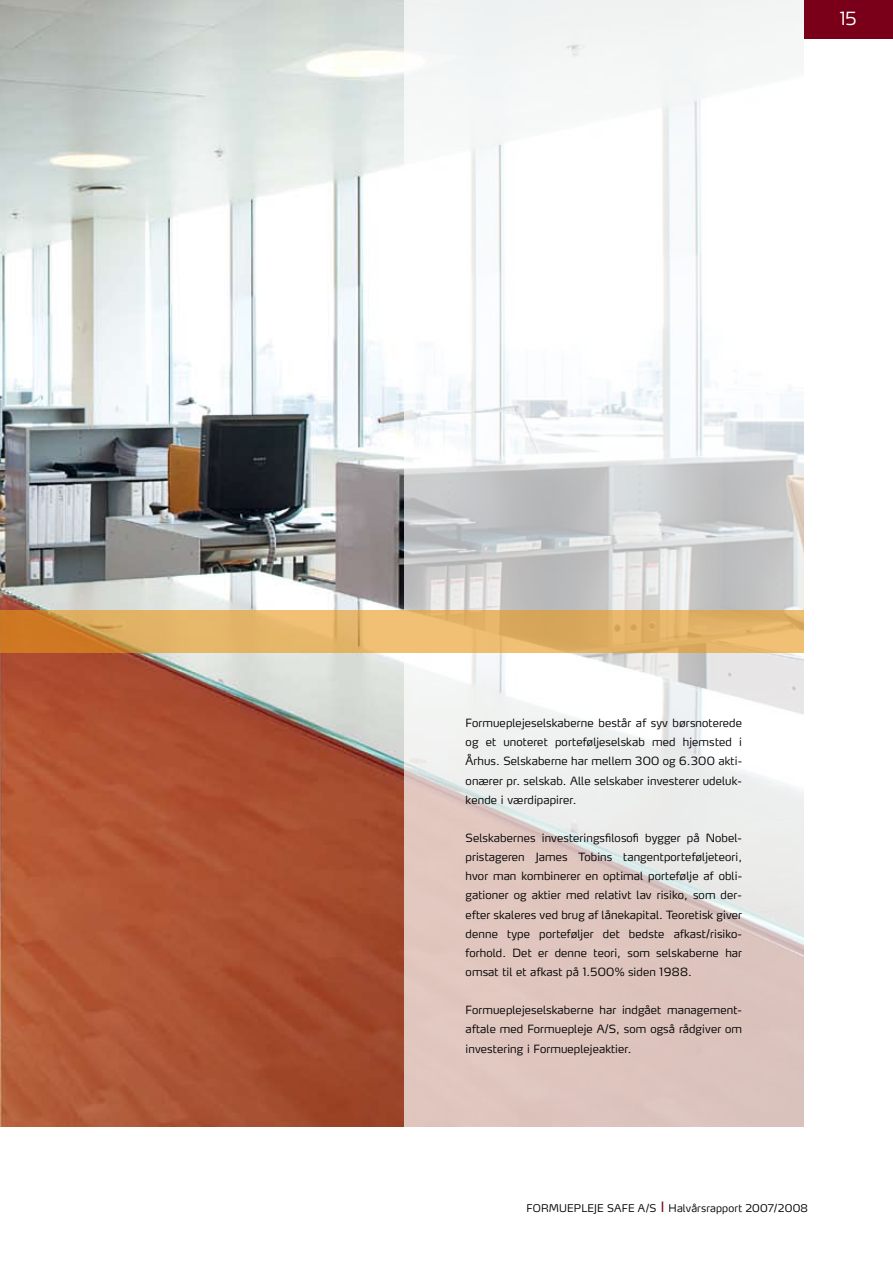
<style>
.page{position:relative;width:893px;height:1263px;background:#fff}
.page>*{position:absolute;margin:0;border:0;box-sizing:border-box;transform-origin:0 0}
.t1{font:300 18px "Max LF";color:#fff}
.t2{font:300 11.25px/19.2px "Max LF";letter-spacing:.01em;color:#000;text-align:justify}
.t3{font:300 10.5px "Max LF";letter-spacing:.015em;color:#000}
.s1{font-family:"Frutiger";font-weight:400;font-stretch:condensed;font-size:15px;color:#790018}
</style>
<div class="page">
<div style="left:0;top:0;width:893px;height:38px;background:#790018"></div>
<img style="left:0;top:0;width:404px;height:1127px">
<svg style="left:404px;top:0;width:400px;height:1127px"></svg>
<svg style="left:0;top:610px;width:804px;height:43px;background:#e1ad60"></svg>
<h1 class="t1" style="left:840px;top:7px;width:18px">15</h1>
<p class="t2" style="left:466px;top:713px;width:278px">Formueplejeselskaberne består af syv børsnoterede og et unoteret porteføljeselskab med hjemsted i Århus. Selskaberne har mellem 300 og 6.300 akti&shy;onærer pr. selskab. Alle selskaber investerer udeluk&shy;kende i værdipapirer.</p>
<p class="t2" style="left:466px;top:828px;width:278px">Selskabernes investeringsfilosofi bygger på Nobel&shy;pristageren James Tobins tangentporteføljeteori, hvor man kombinerer en optimal portefølje af obli&shy;gationer og aktier med relativt lav risiko, som der&shy;efter skaleres ved brug af lånekapital. Teoretisk giver denne type porteføljer det bedste afkast/risiko&shy;forhold. Det er denne teori, som selskaberne har omsat til et afkast på 1.500% siden 1988.</p>
<p class="t2" style="left:466px;top:1000px;width:278px">Formueplejeselskaberne har indgået management&shy;aftale med Formuepleje A/S, som også rådgiver om investering i Formueplejeaktier.</p>
<p class="t3" style="left:526px;top:1201px;width:283px">Formuepleje Safe A/S <span class="s1">I</span> Halvårsrapport 2007/2008</p>
</div>
